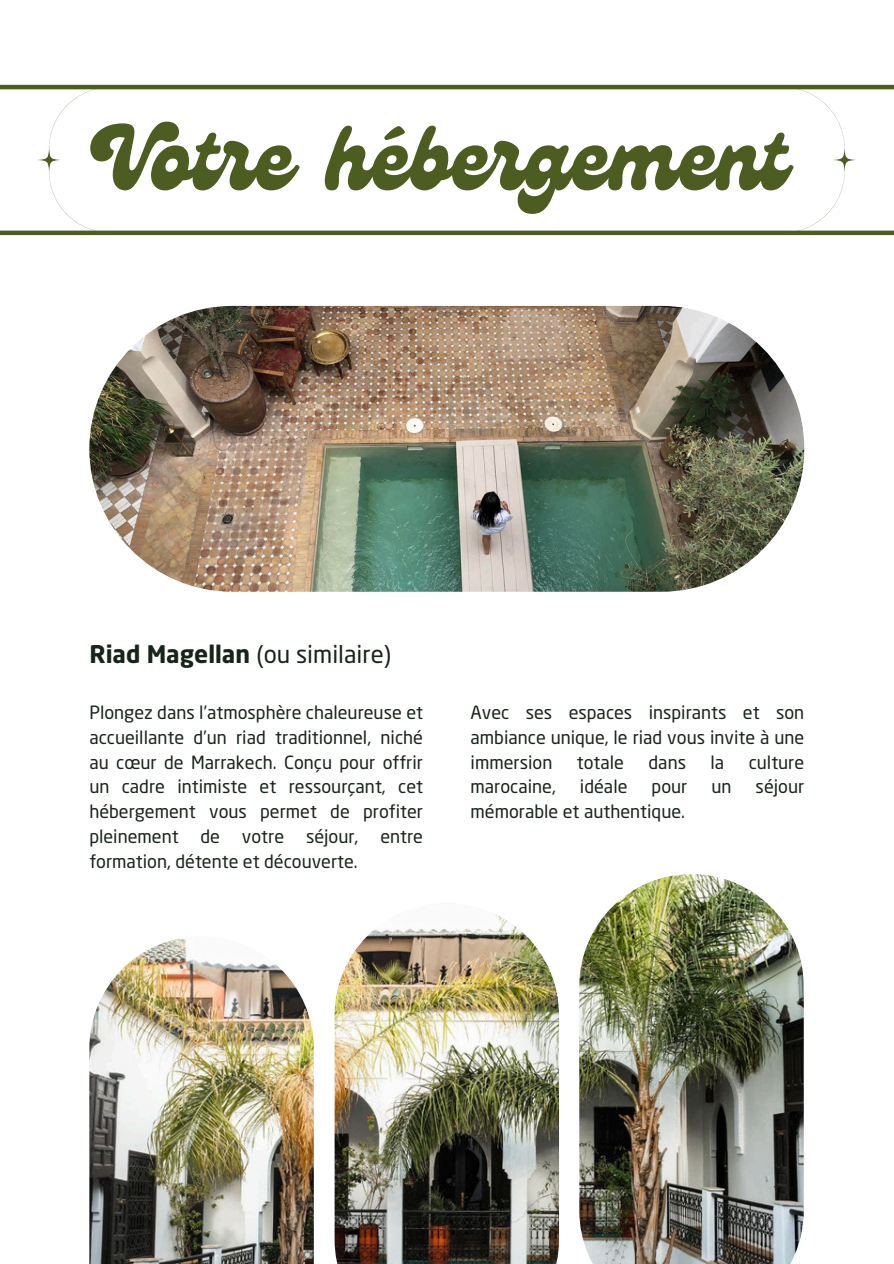
<style>
.page{position:relative;width:894px;height:1264px;background:#fff}
.page>*{position:absolute;margin:0;border:0;box-sizing:border-box;transform-origin:0 0}
.t1{font:90px "Genty";color:#4d5c21}
.t2{font:24px "Neo Sans Pro";color:#182419}
.t3{font:18px/24.8px "Neo Sans Pro";color:#182419;text-align:justify}
.s1{font-weight:700}
</style>
<div class="page">
<hr style="left:0;top:85px;width:893px;height:4px;background:#4d5c21">
<div style="left:0;top:230px;width:893px;height:5px;background:#4d5c21"></div>
<img style="left:89px;top:306px;width:715px;height:285px;border-radius:143px">
<svg style="left:49px;top:89px;width:62px;height:142px"></svg>
<svg style="left:37px;top:148px;width:24px;height:24px"></svg>
<svg style="left:782px;top:89px;width:62px;height:142px"></svg>
<svg style="left:832px;top:148px;width:24px;height:24px"></svg>
<img style="left:89px;top:938px;width:225px;height:325px">
<img style="left:334px;top:914px;width:225px;height:349px">
<img style="left:579px;top:874px;width:224px;height:389px">
<p class="t1" style="left:106px;top:107px;width:682px">Votre hébergement</p>
<p class="t2" style="left:89px;top:645px;width:303px"><span class="s1">Riad Magellan</span> (ou similaire)</p>
<p class="t3" style="left:89px;top:702px;width:335px">Plongez dans l’atmosphère chaleureuse et accueillante d’un riad traditionnel, niché au cœur de Marrakech. Conçu pour offrir un cadre intimiste et ressourçant, cet hébergement vous permet de profiter pleinement de votre séjour, entre formation, détente et découverte.</p>
<h1 class="t3" style="left:470px;top:702px;width:335px">Avec ses espaces inspirants et son ambiance unique, le riad vous invite à une immersion</h1>
<h1 class="t3" style="left:576px;top:751px;width:49px">totale</h1>
<h1 class="t3" style="left:648px;top:751px;width:39px">dans</h1>
<h1 class="t3" style="left:710px;top:751px;width:15px">la</h1>
<h1 class="t3" style="left:748px;top:751px;width:57px">culture</h1>
<h1 class="t3" style="left:470px;top:776px;width:87px">marocaine,</h1>
<h1 class="t3" style="left:580px;top:776px;width:49px">idéale</h1>
<h1 class="t3" style="left:651px;top:776px;width:37px">pour</h1>
<h1 class="t3" style="left:711px;top:776px;width:22px">un</h1>
<h1 class="t3" style="left:755px;top:776px;width:50px">séjour</h1>
<h1 class="t3" style="left:470px;top:801px;width:216px">mémorable et authentique.</h1>
</div>
